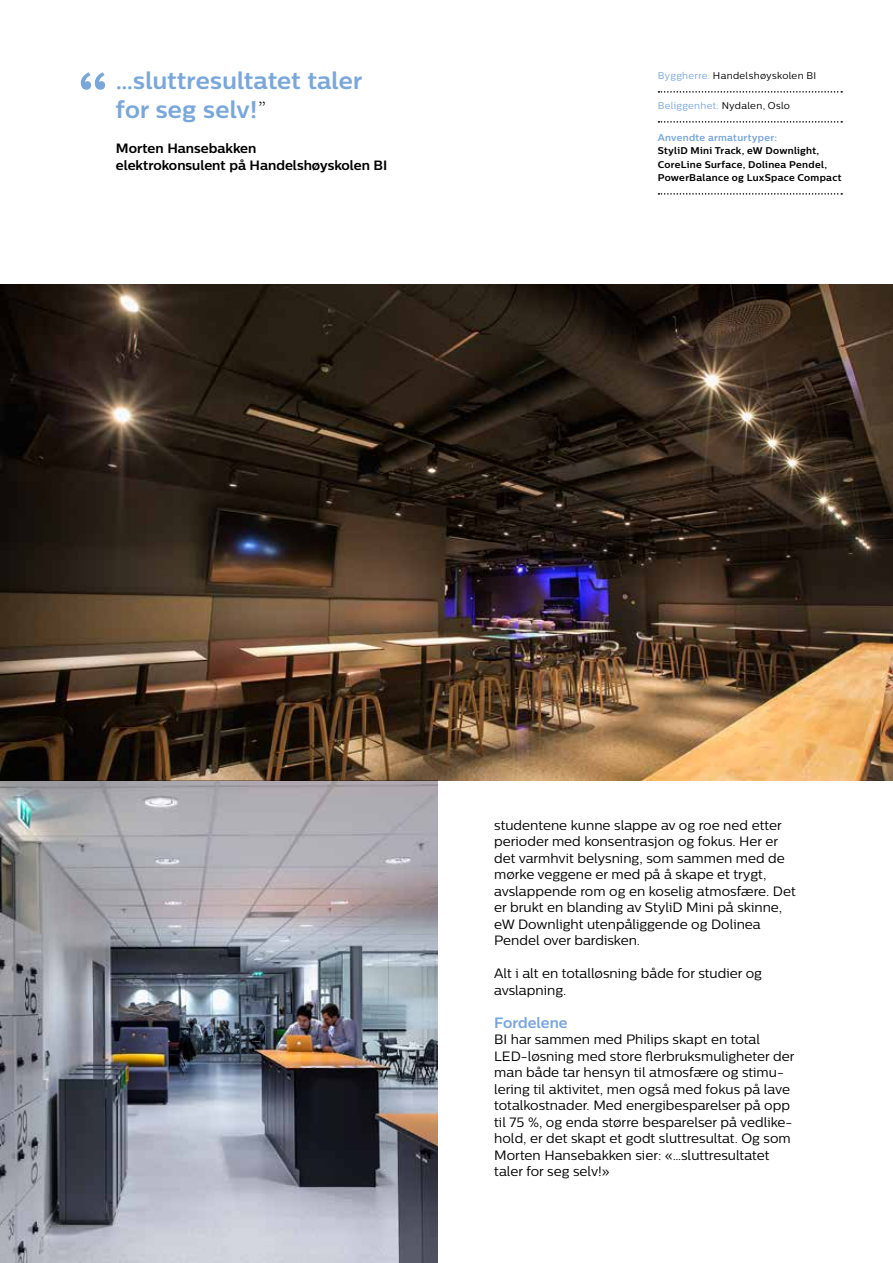
<style>
.page{position:relative;width:893px;height:1263px;background:#fff}
.page>*{position:absolute;margin:0;border:0;box-sizing:border-box;transform-origin:0 0}
.t1{font:700 24px/28.5px "Centrale Sans";letter-spacing:.01em;color:#7aa7da}
.t2{font:700 15px "Centrale Sans";color:#7aa7da}
.t3{font:13.5px/16.5px "Centrale Sans";color:#000}
.t4{font:700 13.5px/16.5px "Centrale Sans";color:#000}
.t5{font:700 9.75px/13.5px "Centrale Sans";letter-spacing:.025em;color:#000}
.t6{font:9.75px "Centrale Sans";letter-spacing:.03em;color:#000}
.t7{font:9.75px "Centrale Sans";letter-spacing:.03em;color:#7aa7da}
.t8{font:700 9.75px "Centrale Sans";letter-spacing:.03em;color:#7aa7da}
.s1{font-family:"Centrale Sans X Light";font-weight:400;color:#000}
.s2{color:#7aa7da}
.s3{color:#000}
</style>
<div class="page">
<svg style="left:658px;top:91px;width:184px;height:2px"></svg>
<svg style="left:658px;top:121px;width:184px;height:2px"></svg>
<svg style="left:658px;top:193px;width:184px;height:2px"></svg>
<img style="left:0;top:285px;width:893px;height:495px">
<svg style="left:81px;top:72px;width:24px;height:18px"></svg>
<img style="left:0;top:780px;width:437px;height:483px">
<h1 class="t1" style="left:116px;top:66px;width:248px">…sluttresultatet taler for seg selv!<span class="s1">”</span></h1>
<p class="t4" style="left:116px;top:140px;width:273px">Morten Hansebakken<br>elektrokonsulent på Handelshøyskolen BI</p>
<p class="t6" style="left:658px;top:70px;width:160px"><span class="s2">Byggherre:</span> Handelshøyskolen BI</p>
<p class="t7" style="left:658px;top:100px;width:134px">Beliggenhet: <span class="s3">Nydalen, Oslo</span></p>
<p class="t8" style="left:658px;top:131px;width:121px">Anvendte armaturtyper:</p>
<p class="t5" style="left:658px;top:144px;width:185px">StyliD Mini Track, eW Downlight,<br>CoreLine Surface, Dolinea Pendel,<br>PowerBalance og LuxSpace Compact</p>
<p class="t3" style="left:494px;top:816px;width:303px">studentene kunne slappe av og roe ned etter perioder med konsentrasjon og fokus. Her er det varmhvit belysning, som sammen med de mørke veggene er med på å skape et trygt, avslappende rom og en koselig atmosfære. Det er brukt en blanding av StyliD Mini på skinne, eW Downlight utenpåliggende og Dolinea Pendel over bardisken.</p>
<p class="t3" style="left:494px;top:965px;width:269px">Alt i alt en totalløsning både for studier og avslapning.</p>
<p class="t2" style="left:494px;top:1013px;width:75px">Fordelene</p>
<p class="t3" style="left:494px;top:1031px;width:302px">BI har sammen med Philips skapt en total LED-løsning med store flerbruksmuligheter der man både tar hensyn til atmosfære og stimu&shy;lering til aktivitet, men også med fokus på lave totalkostnader. Med energibesparelser på opp til 75 %, og enda større besparelser på vedlike&shy;hold, er det skapt et godt sluttresultat. Og som Morten Hansebakken sier: «…sluttresultatet taler for seg selv!»</p>
</div>
